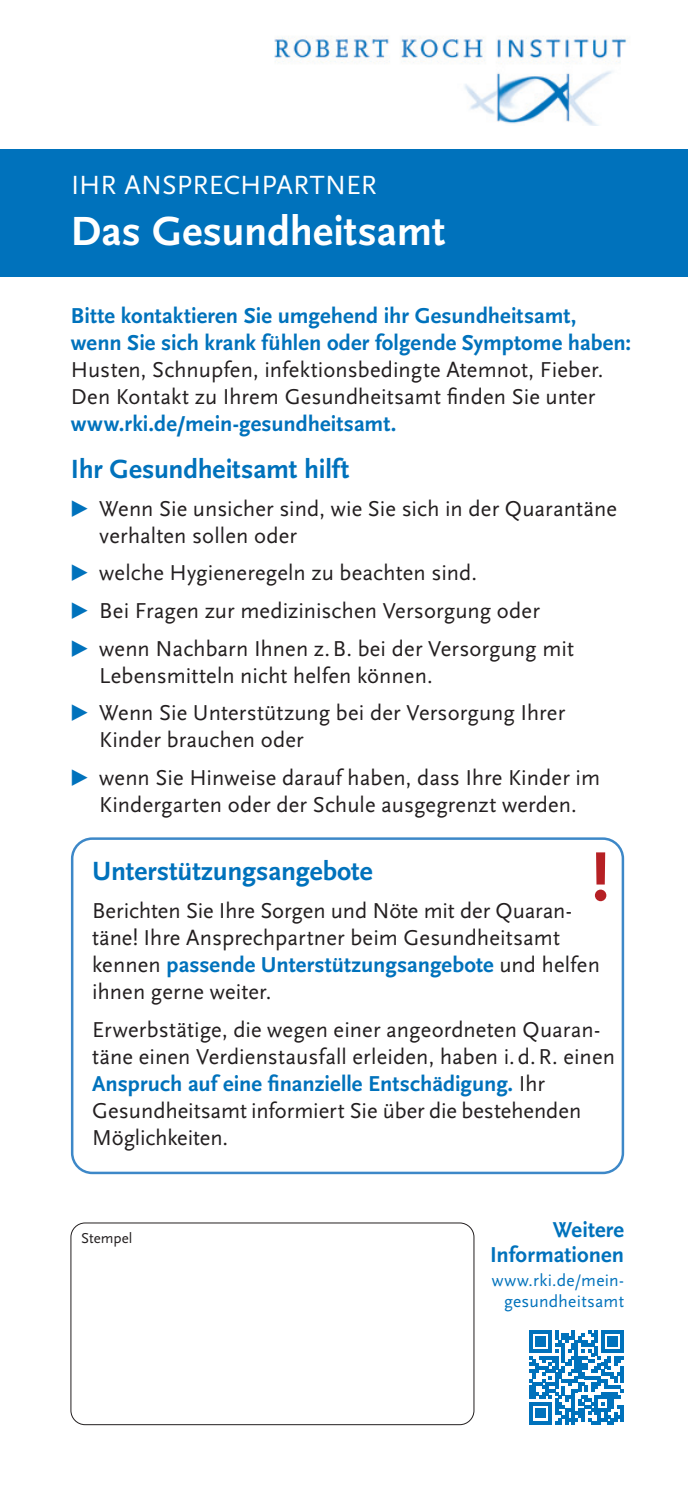
<style>
.page{position:relative;width:688px;height:1489px;background:#fff}
.page>*{position:absolute;margin:0;border:0;box-sizing:border-box;transform-origin:0 0}
.t1{font:700 42.5px "Scala Sans Pro";color:#fff}
.t2{font:700 27.5px "Scala Sans Pro";letter-spacing:-.005em;color:#0072bc}
.t3{font:27.5px "Scala Sans Pro";letter-spacing:.005em;color:#fff}
.t4{font:22.5px/27px "Scala Sans Pro";letter-spacing:.005em;color:#231f20}
.t5{font:700 22.5px/27px "Scala Sans Pro";letter-spacing:.005em;color:#0072bc}
.t6{font:17.5px/21px "Scala Sans Pro";letter-spacing:.015em;color:#0072bc;text-align:right}
.t7{font:15px "Scala Sans Pro";color:#231f20}
.s1{color:#0072bc}
.s2{font-weight:700;color:#0072bc}
</style>
<div class="page">
<div style="left:0;top:149px;width:687px;height:127px;background:#0072bc"></div>
<img style="left:274px;top:36px;width:353px;height:89px">
<svg style="left:529px;top:1330px;width:94px;height:94px"></svg>
<hr style="left:620px;top:1405px;width:3px;height:16px;background:#0072bc">
<div style="left:70px;top:1222px;width:404px;height:202px;border:1px solid #231f20;border-radius:14px"></div>
<svg style="left:594px;top:852px;width:12px;height:49px"></svg>
<div style="left:71px;top:837px;width:553px;height:337px;border:2px solid #3d88c8;border-radius:20px"></div>
<p class="t3" style="left:71px;top:169px;width:307px">IHR ANSPRECHPARTNER</p>
<h1 class="t1" style="left:71px;top:206px;width:375px">Das Gesundheitsamt</h1>
<p class="t5" style="left:71px;top:302px;width:561px">Bitte kontaktieren Sie umgehend ihr Gesundheitsamt, wenn Sie sich krank fühlen oder folgende Symptome haben:</p>
<p class="t4" style="left:71px;top:356px;width:534px">Husten, Schnupfen, infektionsbedingte Atemnot, Fieber.<br>Den Kontakt zu Ihrem Gesundheitsamt finden Sie unter</p>
<p class="t5" style="left:71px;top:410px;width:327px">www.rki.de/mein-gesundheitsamt.</p>
<p class="t2" style="left:71px;top:453px;width:280px">Ihr Gesundheitsamt hilft</p>
<p class="t4" style="left:99px;top:494px;width:519px;text-indent:-31px"><span class="s1">▶</span> Wenn Sie unsicher sind, wie Sie sich in der Quarantäne verhalten sollen oder</p>
<p class="t4" style="left:68px;top:554px;width:507px;line-height:37.5px"><span class="s1">▶</span> welche Hygieneregeln zu beachten sind.<br><span class="s1">▶</span> Bei Fragen zur medizinischen Versorgung oder<br><span class="s1">▶</span> wenn Nachbarn Ihnen z.B. bei der Versorgung mit</p>
<p class="t4" style="left:68px;top:656px;width:498px;line-height:37.5px;text-indent:31px">Lebensmitteln nicht helfen können.<br><span class="s1">▶</span> Wenn Sie Unterstützung bei der Versorgung Ihrer</p>
<p class="t4" style="left:68px;top:721px;width:533px;line-height:37.5px;text-indent:31px">Kinder brauchen oder<br><span class="s1">▶</span> wenn Sie Hinweise darauf haben, dass Ihre Kinder im</p>
<p class="t4" style="left:99px;top:791px;width:479px">Kindergarten oder der Schule ausgegrenzt werden.</p>
<p class="t2" style="left:92px;top:855px;width:282px">Unterstützungsangebote</p>
<p class="t4" style="left:92px;top:897px;width:509px">Berichten Sie Ihre Sorgen und Nöte mit der Quaran&shy;täne! Ihre Ansprechpartner beim Gesundheitsamt kennen <span class="s2">passende Unterstützungsangebote</span> und helfen ihnen gerne weiter.</p>
<p class="t4" style="left:92px;top:1015px;width:524px">Erwerbstätige, die wegen einer angeordneten Quaran&shy;täne einen Verdienstausfall erleiden, haben i.d.R. einen <span class="s2">Anspruch auf eine finanzielle Entschädigung.</span> Ihr Gesundheitsamt informiert Sie über die bestehenden Möglichkeiten.</p>
<p class="t7" style="left:81px;top:1228px;width:53px">Stempel</p>
<p class="t5" style="left:490px;top:1216px;width:135px;line-height:25px;text-align:right">Weitere<br>Informationen</p>
<p class="t6" style="left:491px;top:1270px;width:134px">www.rki.de/mein&shy;gesundheitsamt</p>
</div>
